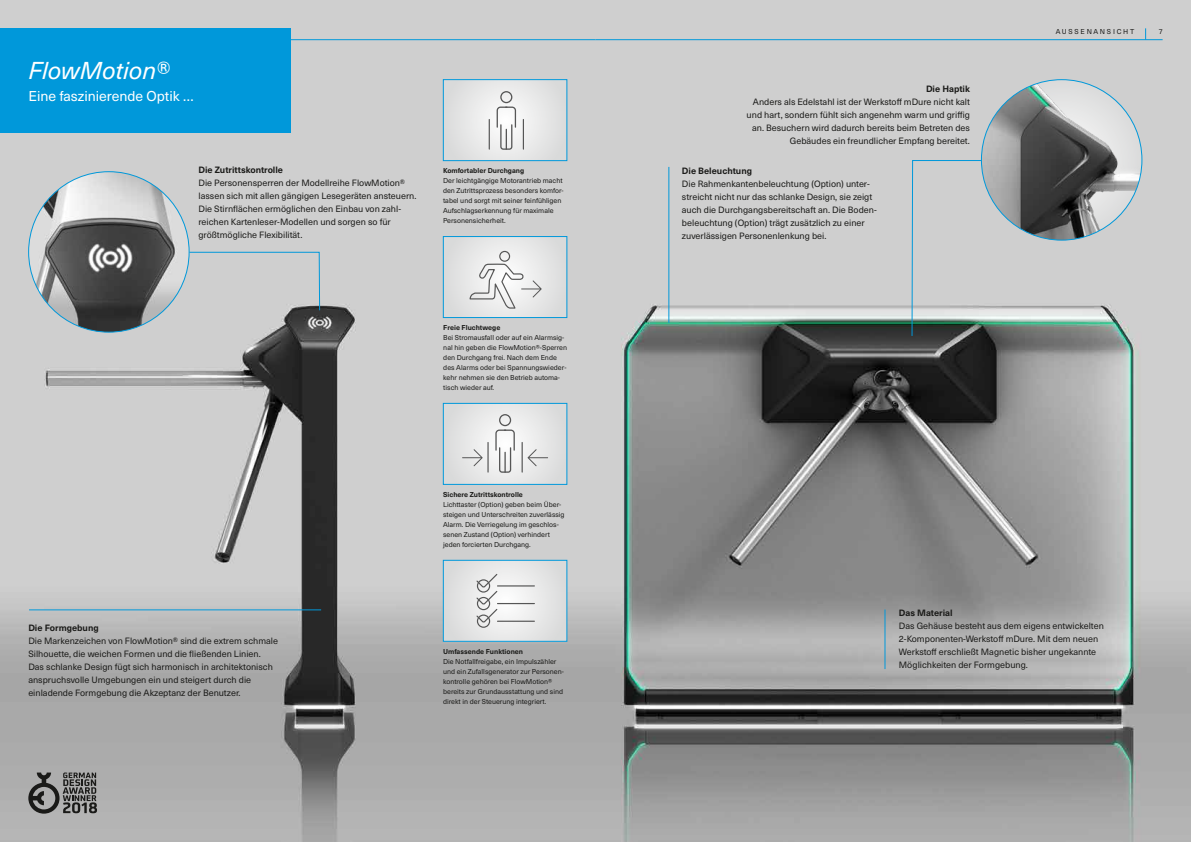
<style>
.page{position:relative;width:1191px;height:842px;background:#fff}
.page>*{position:absolute;margin:0;border:0;box-sizing:border-box;transform-origin:0 0}
.t1{font:italic 24px "Neue Haas Unica Pro";color:#fff}
.t2{font:14px "Neue Haas Unica Pro";color:#fff}
.t3{font:9px/13px "Neue Haas Unica Pro";color:#1a1a18}
.t4{font:700 9px "Neue Haas Unica Pro";color:#1a1a18}
.t5{font:7px/10px "Neue Haas Unica Pro";color:#1a1a18}
.t6{font:700 7px "Neue Haas Unica Pro";color:#1a1a18}
.t7{font:7px "Neue Haas Unica Pro";letter-spacing:.25em;color:#1a1a18}
</style>
<div class="page">
<img style="left:0;top:0;width:1191px;height:842px">
<hr style="left:595px;top:40px;width:567px;height:1px;background:#0098da">
<svg style="left:1145px;top:28px;width:1px;height:12px"></svg>
<hr style="left:0;top:40px;width:595px;height:1px;background:#0098da">
<svg style="left:445px;top:405px;width:120px;height:78px;background:#e5e5e5"></svg>
<svg style="left:495px;top:414px;width:20px;height:59px"></svg>
<hr style="left:504px;top:452px;width:2px;height:21px;background:#565656">
<hr style="left:487px;top:442px;width:1px;height:30px;background:#565656">
<hr style="left:521px;top:442px;width:2px;height:30px;background:#565656">
<svg style="left:462px;top:449px;width:21px;height:17px"></svg>
<svg style="left:527px;top:449px;width:21px;height:17px"></svg>
<div style="left:443px;top:403px;width:124px;height:82px;border:1px solid #0098da"></div>
<img style="left:29px;top:172px;width:160px;height:160px;border-radius:80px">
<div style="left:189px;top:252px;width:131px;height:59px;background:#cfcfcf"></div>
<hr style="left:29px;top:610px;width:292px;height:1px;background:#0098da">
<div style="left:0;top:28px;width:291px;height:105px;background:#0098da"></div>
<svg style="left:911px;top:160px;width:103px;height:176px;background:#bec3c3"></svg>
<img style="left:981px;top:80px;width:161px;height:160px;border-radius:80px">
<svg style="left:445px;top:81px;width:120px;height:78px;background:#e5e6e6"></svg>
<svg style="left:496px;top:91px;width:20px;height:59px"></svg>
<hr style="left:505px;top:129px;width:2px;height:21px;background:#565656">
<hr style="left:488px;top:119px;width:2px;height:30px;background:#565656">
<hr style="left:523px;top:119px;width:1px;height:30px;background:#565656">
<div style="left:443px;top:79px;width:124px;height:82px;border:1px solid #0098da"></div>
<div style="left:443px;top:237px;width:124px;height:81px;background:#e2e3e3"></div>
<svg style="left:469px;top:263px;width:73px;height:46px"></svg>
<div style="left:499px;top:251px;width:11px;height:11px;border:1px solid #565656;border-radius:50%"></div>
<div style="left:443px;top:236px;width:124px;height:82px;border:1px solid #0098da"></div>
<svg style="left:445px;top:562px;width:120px;height:77px"></svg>
<div style="left:477px;top:614px;width:13px;height:14px;border:1px solid #565656;border-radius:50%"></div>
<hr style="left:497px;top:603px;width:37px;height:1px;background:#565656">
<hr style="left:497px;top:621px;width:37px;height:1px;background:#565656">
<hr style="left:497px;top:585px;width:37px;height:1px;background:#565656">
<svg style="left:475px;top:573px;width:23px;height:51px"></svg>
<div style="left:443px;top:560px;width:124px;height:81px;border:1px solid #0098da"></div>
<svg style="left:28px;top:772px;width:69px;height:42px;background:#727271"></svg>
<hr style="left:668px;top:167px;width:1px;height:156px;background:#0098da">
<hr style="left:884px;top:609px;width:1px;height:60px;background:#0098da">
<h1 class="t1" style="left:28px;top:56px;width:143px">FlowMotion®</h1>
<h2 class="t2" style="left:28px;top:87px;width:167px">Eine faszinierende Optik …</h2>
<p class="t4" style="left:198px;top:164px;width:86px">Die Zutrittskontrolle</p>
<p class="t3" style="left:198px;top:177px;width:219px">Die Personensperren der Modellreihe FlowMotion® lassen sich mit allen gängigen Lesegeräten ansteuern.<br>Die Stirnflächen ermöglichen den Einbau von zahl&shy;reichen Kartenleser-Modellen und sorgen so für größtmögliche Flexibilität.</p>
<p class="t6" style="left:443px;top:167px;width:83px">Komfortabler Durchgang</p>
<p class="t5" style="left:443px;top:176px;width:122px">Der leichtgängige Motorantrieb macht den Zutrittsprozess besonders komfor&shy;tabel und sorgt mit seiner feinfühligen Aufschlagserkennung für maximale Personensicherheit.</p>
<p class="t6" style="left:443px;top:323px;width:59px">Freie Fluchtwege</p>
<p class="t5" style="left:443px;top:333px;width:125px">Bei Stromausfall oder auf ein Alarmsig&shy;nal hin geben die FlowMotion®-Sperren den Durchgang frei. Nach dem Ende des Alarms oder bei Spannungswieder&shy;kehr nehmen sie den Betrieb automa&shy;tisch wieder auf.</p>
<p class="t4" style="left:28px;top:622px;width:72px">Die Formgebung</p>
<p class="t3" style="left:28px;top:634px;width:251px">Die Markenzeichen von FlowMotion® sind die extrem schmale Silhouette, die weichen Formen und die fließenden Linien.<br>Das schlanke Design fügt sich harmonisch in architektonisch anspruchsvolle Umgebungen ein und steigert durch die einladende Formgebung die Akzeptanz der Benutzer.</p>
<p class="t6" style="left:443px;top:490px;width:81px">Sichere Zutrittskontrolle</p>
<p class="t5" style="left:443px;top:500px;width:123px">Lichttaster (Option) geben beim Über&shy;steigen und Unterschreiten zuverlässig Alarm. Die Verriegelung im geschlos&shy;senen Zustand (Option) verhindert jeden forcierten Durchgang.</p>
<p class="t6" style="left:443px;top:647px;width:82px">Umfassende Funktionen</p>
<p class="t5" style="left:443px;top:657px;width:122px">Die Notfallfreigabe, ein Impulszähler und ein Zufallsgenerator zur Personen&shy;kontrolle gehören bei FlowMotion® bereits zur Grundausstattung und sind direkt in der Steuerung integriert.</p>
<p class="t4" style="left:926px;top:83px;width:45px">Die Haptik</p>
<p class="t3" style="left:746px;top:95px;width:225px;text-align:right">Anders als Edelstahl ist der Werkstoff mDure nicht kalt und hart, sondern fühlt sich angenehm warm und griffig an. Besuchern wird dadurch bereits beim Betreten des Gebäudes ein freundlicher Empfang bereitet.</p>
<p class="t4" style="left:682px;top:165px;width:72px">Die Beleuchtung</p>
<p class="t3" style="left:682px;top:177px;width:196px">Die Rahmenkantenbeleuchtung (Option) unter&shy;streicht nicht nur das schlanke Design, sie zeigt auch die Durchgangsbereitschaft an. Die Boden&shy;beleuchtung (Option) trägt zusätzlich zu einer zuverlässigen Personenlenkung bei.</p>
<p class="t7" style="left:1055px;top:27px;width:80px">AUSSENANSICHT</p>
<p class="t5" style="left:1158px;top:26px;width:5px">7</p>
<p class="t4" style="left:899px;top:608px;width:55px">Das Material</p>
<p class="t3" style="left:899px;top:620px;width:206px">Das Gehäuse besteht aus dem eigens entwickelten 2-Komponenten-Werkstoff mDure. Mit dem neuen Werkstoff erschließt Magnetic bisher ungekannte Möglichkeiten der Formgebung.</p>
</div>
